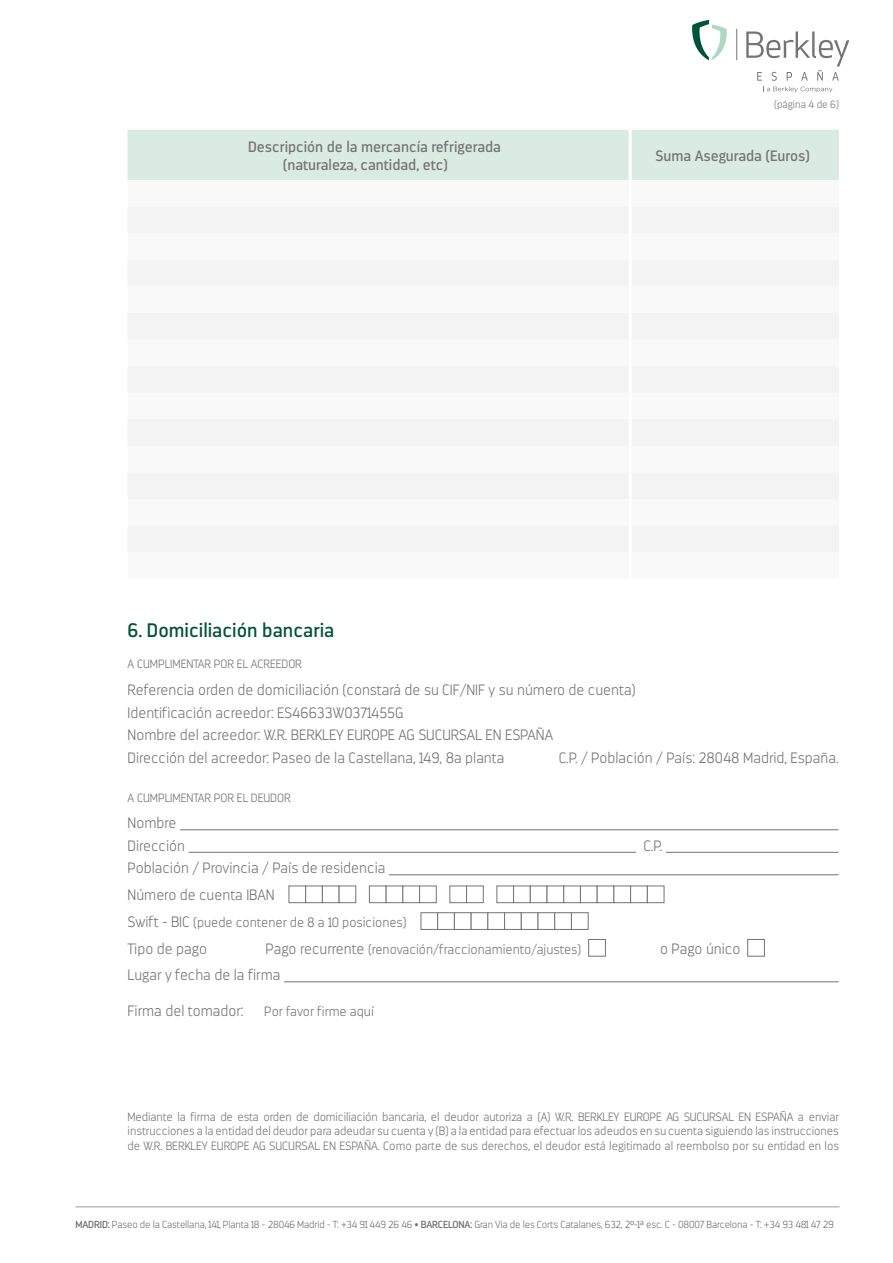
<style>
.page{position:relative;width:893px;height:1263px;background:#fff}
.page>*{position:absolute;margin:0;border:0;box-sizing:border-box;transform-origin:0 0}
.t1{font:19.5px "Darwin";color:#005239}
.t2{font:200 15px/22.5px "Darwin";color:#757474}
.t3{font:15px/18px "Darwin";color:#757474}
.t4{font:200 13.5px "Darwin";color:#757474}
.t5{font:200 12px/14.4px "Darwin";color:#757474;text-align:justify}
.t6{font:200 10.5px "Darwin";color:#757474}
.t7{font:200 10.2px "Darwin";letter-spacing:-.01em;color:#706f6f}
.s1{font-size:15px}
.s2{font-weight:400}
</style>
<div class="page">
<svg style="left:692px;top:20px;width:35px;height:40px"></svg>
<hr style="left:736px;top:29px;width:1px;height:31px;background:#757474">
<svg style="left:746px;top:32px;width:103px;height:60px"></svg>
<hr style="left:75px;top:1206px;width:765px;height:1px;background:#9d9d9c">
<hr style="left:180px;top:829px;width:659px;height:1px;background:#757474">
<hr style="left:189px;top:852px;width:447px;height:1px;background:#757474">
<hr style="left:666px;top:852px;width:173px;height:1px;background:#757474">
<hr style="left:389px;top:874px;width:450px;height:1px;background:#757474">
<hr style="left:284px;top:981px;width:555px;height:1px;background:#757474">
<div style="left:289px;top:885px;width:17px;height:18px;background:#fff;border:1px solid #757474"></div>
<div style="left:305px;top:885px;width:18px;height:18px;background:#fff;border:1px solid #757474"></div>
<div style="left:322px;top:885px;width:17px;height:18px;background:#fff;border:1px solid #757474"></div>
<div style="left:339px;top:885px;width:17px;height:18px;background:#fff;border:1px solid #757474"></div>
<div style="left:369px;top:885px;width:17px;height:18px;background:#fff;border:1px solid #757474"></div>
<div style="left:386px;top:885px;width:17px;height:18px;background:#fff;border:1px solid #757474"></div>
<div style="left:402px;top:885px;width:18px;height:18px;background:#fff;border:1px solid #757474"></div>
<div style="left:419px;top:885px;width:18px;height:18px;background:#fff;border:1px solid #757474"></div>
<div style="left:449px;top:885px;width:18px;height:18px;background:#fff;border:1px solid #757474"></div>
<div style="left:466px;top:885px;width:18px;height:18px;background:#fff;border:1px solid #757474"></div>
<div style="left:496px;top:885px;width:18px;height:18px;background:#fff;border:1px solid #757474"></div>
<div style="left:513px;top:885px;width:18px;height:18px;background:#fff;border:1px solid #757474"></div>
<div style="left:530px;top:885px;width:17px;height:18px;background:#fff;border:1px solid #757474"></div>
<div style="left:547px;top:885px;width:17px;height:18px;background:#fff;border:1px solid #757474"></div>
<div style="left:563px;top:885px;width:18px;height:18px;background:#fff;border:1px solid #757474"></div>
<div style="left:580px;top:885px;width:18px;height:18px;background:#fff;border:1px solid #757474"></div>
<div style="left:597px;top:885px;width:17px;height:18px;background:#fff;border:1px solid #757474"></div>
<div style="left:613px;top:885px;width:18px;height:18px;background:#fff;border:1px solid #757474"></div>
<div style="left:630px;top:885px;width:18px;height:18px;background:#fff;border:1px solid #757474"></div>
<div style="left:647px;top:885px;width:17px;height:18px;background:#fff;border:1px solid #757474"></div>
<div style="left:421px;top:912px;width:17px;height:18px;background:#fff;border:1px solid #757474"></div>
<div style="left:437px;top:912px;width:18px;height:18px;background:#fff;border:1px solid #757474"></div>
<div style="left:454px;top:912px;width:17px;height:18px;background:#fff;border:1px solid #757474"></div>
<div style="left:471px;top:912px;width:17px;height:18px;background:#fff;border:1px solid #757474"></div>
<div style="left:487px;top:912px;width:18px;height:18px;background:#fff;border:1px solid #757474"></div>
<div style="left:504px;top:912px;width:18px;height:18px;background:#fff;border:1px solid #757474"></div>
<div style="left:521px;top:912px;width:17px;height:18px;background:#fff;border:1px solid #757474"></div>
<div style="left:538px;top:912px;width:17px;height:18px;background:#fff;border:1px solid #757474"></div>
<div style="left:554px;top:912px;width:18px;height:18px;background:#fff;border:1px solid #757474"></div>
<div style="left:571px;top:912px;width:17px;height:18px;background:#fff;border:1px solid #757474"></div>
<div style="left:588px;top:939px;width:18px;height:17px;background:#fff;border:1px solid #757474"></div>
<div style="left:747px;top:939px;width:18px;height:17px;background:#fff;border:1px solid #757474"></div>
<div style="left:128px;top:130px;width:711px;height:50px;background:#daece2"></div>
<div style="left:128px;top:207px;width:711px;height:345px;background:#f3f3f3"></div>
<hr style="left:629px;top:130px;width:3px;height:50px;background:#fff">
<hr style="left:629px;top:207px;width:3px;height:26px;background:#fff">
<hr style="left:629px;top:233px;width:3px;height:27px;background:#fff">
<hr style="left:629px;top:260px;width:3px;height:26px;background:#fff">
<hr style="left:629px;top:286px;width:3px;height:27px;background:#fff">
<hr style="left:629px;top:313px;width:3px;height:27px;background:#fff">
<hr style="left:629px;top:340px;width:3px;height:26px;background:#fff">
<hr style="left:629px;top:366px;width:3px;height:27px;background:#fff">
<hr style="left:629px;top:393px;width:3px;height:26px;background:#fff">
<hr style="left:629px;top:419px;width:3px;height:27px;background:#fff">
<hr style="left:629px;top:446px;width:3px;height:26px;background:#fff">
<hr style="left:629px;top:472px;width:3px;height:27px;background:#fff">
<hr style="left:629px;top:499px;width:3px;height:26px;background:#fff">
<hr style="left:629px;top:525px;width:3px;height:27px;background:#fff">
<p class="t6" style="left:774px;top:98px;width:66px">(página 4 de 6)</p>
<p class="t3" style="left:283px;top:137px;width:220px;text-indent:-35px">Descripción de la mercancía refrigerada (naturaleza, cantidad, etc)</p>
<p class="t3" style="left:655px;top:146px;width:156px">Suma Asegurada (Euros)</p>
<h1 class="t1" style="left:128px;top:619px;width:208px">6. Domiciliación bancaria</h1>
<p class="t5" style="left:128px;top:657px;width:176px">A CUMPLIMENTAR POR EL ACREEDOR</p>
<p class="t2" style="left:128px;top:679px;width:510px">Referencia orden de domiciliación (constará de su CIF/NIF y su número de cuenta)<br>Identificación acreedor: ES46633W0371455G<br>Nombre del acreedor: W.R. BERKLEY EUROPE AG SUCURSAL EN ESPAÑA<br>Dirección del acreedor: Paseo de la Castellana, 149, 8a planta</p>
<p class="t2" style="left:559px;top:746px;width:281px">C.P. / Población / País: 28048 Madrid, España.</p>
<p class="t5" style="left:128px;top:790px;width:165px">A CUMPLIMENTAR POR EL DEUDOR</p>
<p class="t2" style="left:128px;top:812px;width:59px">Nombre<br>Dirección</p>
<p class="t2" style="left:644px;top:834px;width:20px">C.P.</p>
<p class="t2" style="left:128px;top:855px;width:259px;line-height:26.7px">Población / Provincia / País de residencia<br>Número de cuenta IBAN</p>
<p class="t4" style="left:128px;top:914px;width:281px"><span class="s1">Swift - BIC</span> (puede contener de 8 a 10 posiciones)</p>
<p class="t2" style="left:128px;top:937px;width:81px">Tipo de pago</p>
<p class="t4" style="left:266px;top:941px;width:317px"><span class="s1">Pago recurrente</span> (renovación/fraccionamiento/ajustes)</p>
<p class="t2" style="left:660px;top:937px;width:82px">o Pago único</p>
<p class="t2" style="left:128px;top:964px;width:154px">Lugar y fecha de la firma</p>
<p class="t2" style="left:128px;top:1000px;width:117px">Firma del tomador:</p>
<p class="t4" style="left:264px;top:1004px;width:111px">Por favor firme aquí</p>
<p class="t5" style="left:128px;top:1109px;width:713px">Mediante la firma de esta orden de domiciliación bancaria, el deudor autoriza a (A) W.R. BERKLEY EUROPE AG SUCURSAL EN ESPAÑA a enviar instrucciones a la entidad del deudor para adeudar su cuenta y (B) a la entidad para efectuar los adeudos en su cuenta siguiendo las instrucciones de W.R. BERKLEY EUROPE AG SUCURSAL EN ESPAÑA. Como parte de sus derechos, el deudor está legitimado al reembolso por su entidad en los</p>
<p class="t7" style="left:75px;top:1219px;width:760px"><span class="s2">MADRID:</span> Paseo de la Castellana, 141, Planta 18 - 28046 Madrid - T: +34 91 449 26 46 • <span class="s2">BARCELONA:</span> Gran Via de les Corts Catalanes, 632, 2º-1ª esc. C - 08007 Barcelona - T: +34 93 481 47 29</p>
</div>
